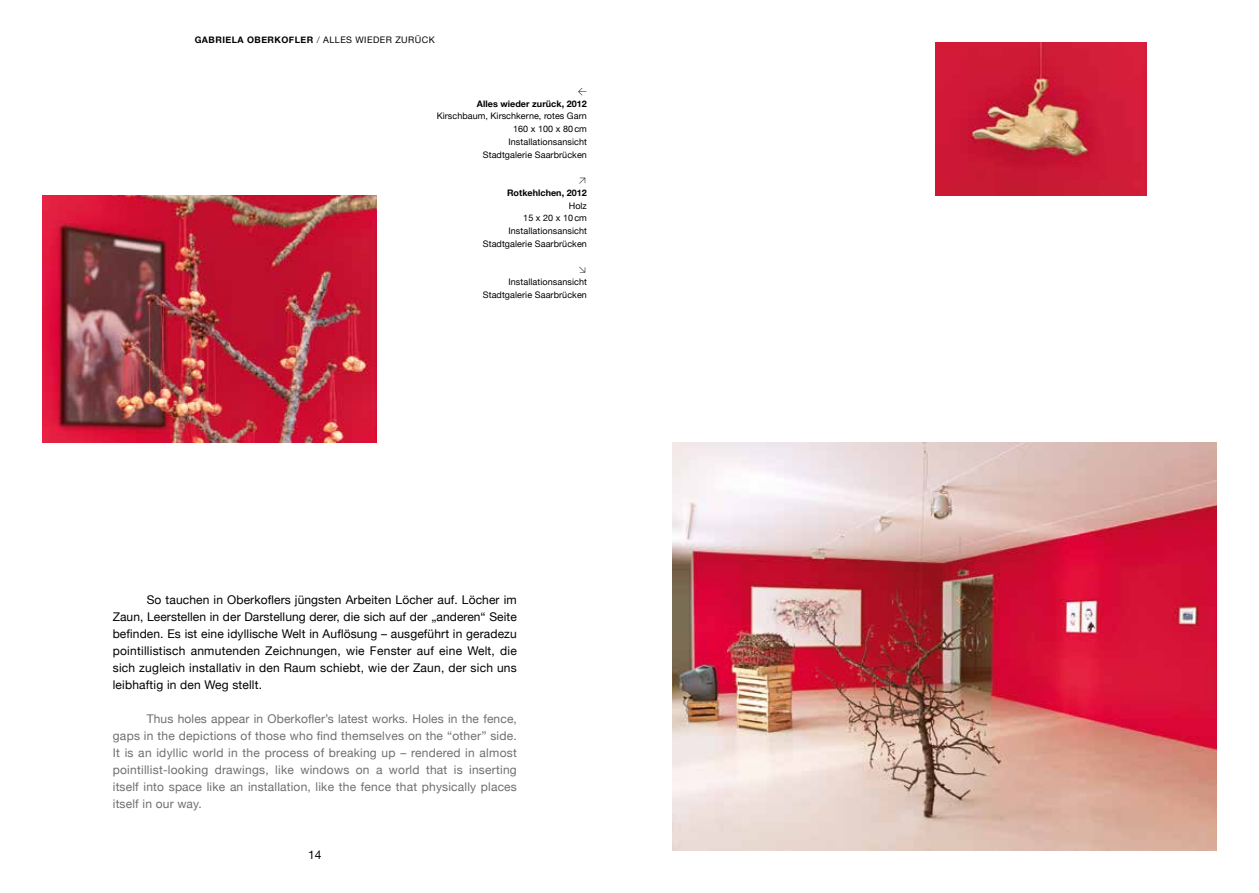
<style>
.page{position:relative;width:1259px;height:893px;background:#fff}
.page>*{position:absolute;margin:0;border:0;box-sizing:border-box;transform-origin:0 0}
.t1{font:12px/17px "Helvetica Neue";letter-spacing:.02em;color:#000;text-align:justify}
.t2{font:12px/17px "Helvetica Neue";letter-spacing:.015em;color:#706f6f;text-align:justify}
.t3{font:9px/12.8px "Helvetica Neue";letter-spacing:.01em;color:#000;text-align:right}
.t4{font:700 9px "Helvetica Neue";letter-spacing:.005em;color:#000}
.t5{font:700 9px "Helvetica Neue";letter-spacing:.05em;color:#000}
.t6{font:300 9px "DIN Pro";color:#000}
.s1{font-weight:300}
.s2{font-weight:400}
</style>
<div class="page">
<img style="left:43px;top:196px;width:333px;height:246px">
<img style="left:935px;top:43px;width:211px;height:153px">
<img style="left:672px;top:442px;width:544px;height:408px">
<p class="t5" style="left:195px;top:32px;width:241px">GABRIELA OBERKOFLER <span class="s1">/</span> <span class="s2">ALLES WIEDER ZURÜCK</span></p>
<p class="t6" style="left:578px;top:84px;width:11px">←</p>
<p class="t4" style="left:477px;top:96px;width:112px">Alles wieder zurück, 2012</p>
<p class="t3" style="left:437px;top:110px;width:152px">Kirschbaum, Kirschkerne, rotes Garn<br>160 x 100 x 80cm<br>Installationsansicht<br>Stadtgalerie Saarbrücken</p>
<p class="t6" style="left:578px;top:174px;width:11px">↗</p>
<p class="t4" style="left:507px;top:186px;width:81px">Rotkehlchen, 2012</p>
<p class="t3" style="left:483px;top:200px;width:106px">Holz<br>15 x 20 x 10cm<br>Installationsansicht<br>Stadtgalerie Saarbrücken</p>
<p class="t6" style="left:578px;top:263px;width:11px">↘</p>
<p class="t3" style="left:483px;top:276px;width:106px">Installationsansicht<br>Stadtgalerie Saarbrücken</p>
<p class="t1" style="left:113px;top:592px;width:406px;text-indent:34px">So tauchen in Oberkoflers jüngsten Arbeiten Löcher auf. Löcher im Zaun, Leerstellen in der Darstellung derer, die sich auf der „anderen“ Seite befinden. Es ist eine idyllische Welt in Auflösung – ausgeführt in geradezu pointillistisch anmutenden Zeichnungen, wie Fenster auf eine Welt, die sich zugleich installativ in den Raum schiebt, wie der Zaun, der sich uns leibhaftig in den Weg stellt.</p>
<p class="t2" style="left:113px;top:711px;width:405px;text-indent:34px">Thus holes appear in Oberkofler’s latest works. Holes in the fence, gaps in the depictions of those who find themselves on the “other” side.<br>It is an idyllic world in the process of breaking up – rendered in almost pointillist-looking drawings, like windows on a world that is inserting itself into space like an installation, like the fence that physically places itself in our way.</p>
<p class="t1" style="left:308px;top:847px;width:15px">14</p>
</div>
